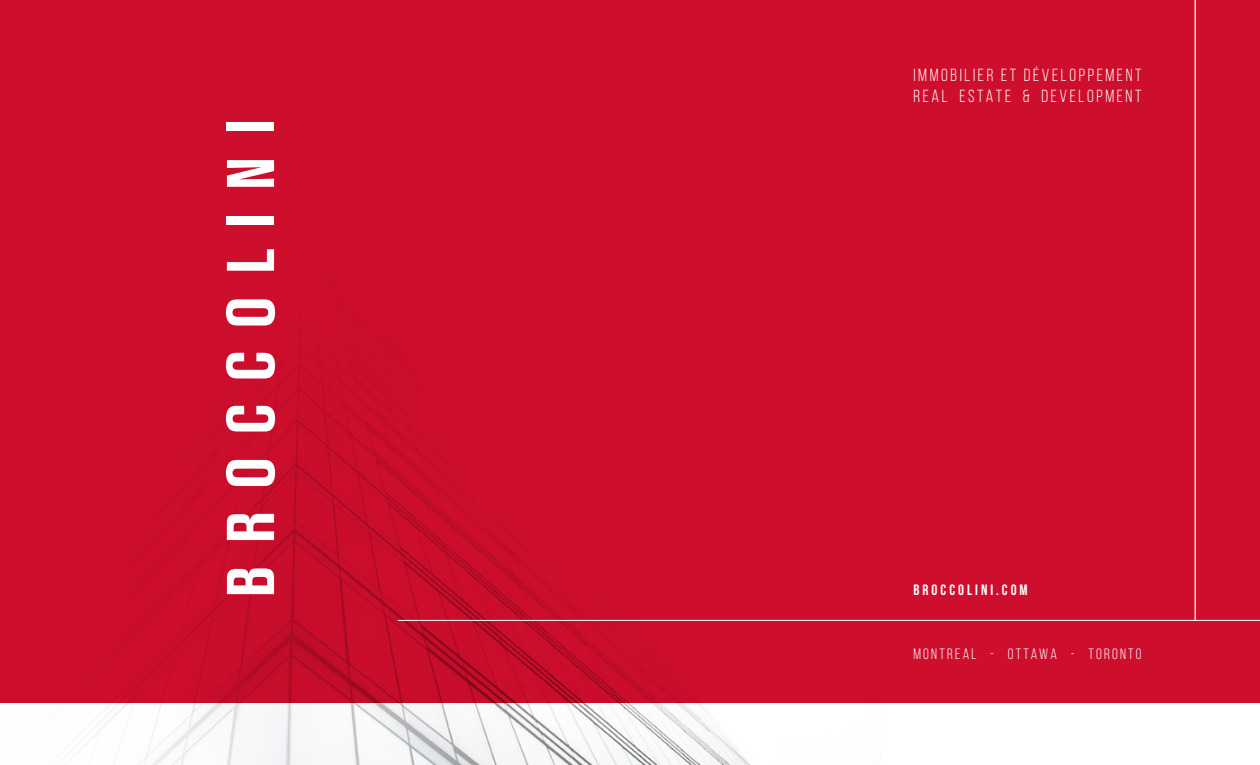
<style>
.page{position:relative;width:1260px;height:765px;background:#fff}
.page>*{position:absolute;margin:0;border:0;box-sizing:border-box;transform-origin:0 0}
.t1{font:17.5px/21px "Bebas Neue";letter-spacing:.15em;color:#fff}
.t2{font:15px "Bebas Neue";letter-spacing:.15em;color:#fff}
.t3{font:700 15px "Bebas Neue";letter-spacing:.2em;color:#fff}
</style>
<div class="page">
<div style="left:0;top:0;width:1260px;height:703px;background:#ce0e2d"></div>
<hr style="left:1195px;top:0;width:1px;height:621px;background:#fff">
<img style="left:105px;top:249px;width:777px;height:516px">
<svg style="left:227px;top:568px;width:47px;height:26px"></svg>
<svg style="left:227px;top:514px;width:47px;height:26px"></svg>
<svg style="left:226px;top:460px;width:49px;height:26px"></svg>
<svg style="left:226px;top:406px;width:49px;height:26px"></svg>
<svg style="left:226px;top:353px;width:49px;height:25px"></svg>
<svg style="left:226px;top:299px;width:49px;height:27px"></svg>
<svg style="left:227px;top:249px;width:47px;height:22px"></svg>
<div style="left:227px;top:216px;width:47px;height:9px;background:#fff"></div>
<svg style="left:227px;top:160px;width:47px;height:27px"></svg>
<div style="left:227px;top:122px;width:47px;height:9px;background:#fff"></div>
<hr style="left:398px;top:620px;width:862px;height:1px;background:#fff">
<p class="t1" style="left:913px;top:64px;width:230px">IMMOBILIER ET DÉVELOPPEMENT<br>REAL ESTATE &amp; DEVELOPMENT</p>
<p class="t3" style="left:913px;top:582px;width:116px">BROCCOLINI.COM</p>
<p class="t2" style="left:913px;top:646px;width:230px">MONTREAL - OTTAWA - TORONTO</p>
</div>
